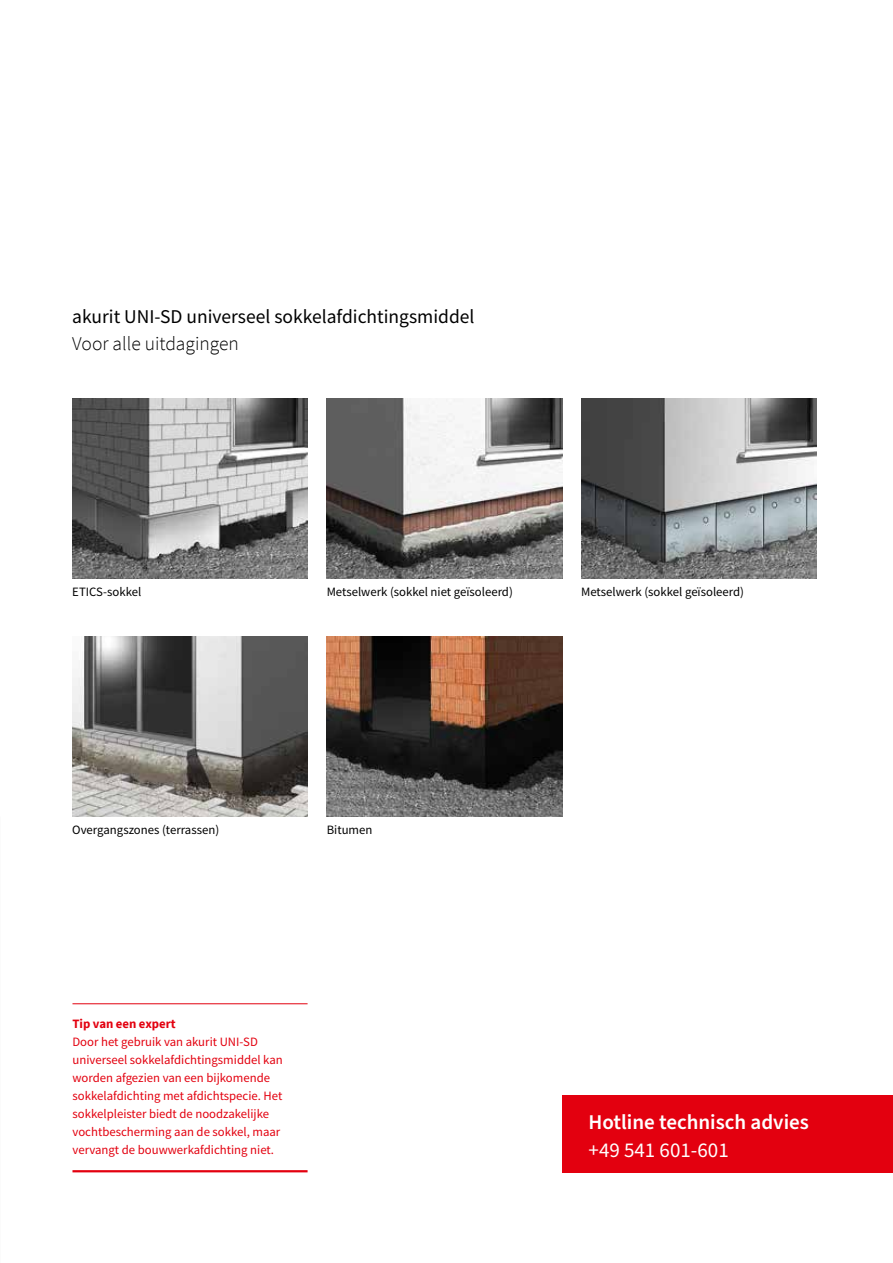
<style>
.page{position:relative;width:893px;height:1263px;background:#fff}
.page>*{position:absolute;margin:0;border:0;box-sizing:border-box;transform-origin:0 0}
.t1{font:600 21px "Source Sans Pro";color:#fff}
.t2{font:21px "Source Sans Pro";color:#fff}
.t3{font:19.5px "Source Sans Pro";color:#000}
.t4{font:300 19.5px "Source Sans Pro";color:#000}
.t5{font:12.75px/18px "Source Sans Pro";color:#e3000f}
.t6{font:12.75px "Source Sans Pro";color:#000}
.t7{font:700 12.75px "Source Sans Pro";color:#e3000f}
</style>
<div class="page">
<img style="left:72px;top:398px;width:236px;height:180px">
<img style="left:327px;top:398px;width:235px;height:180px">
<img style="left:581px;top:398px;width:235px;height:180px">
<img style="left:72px;top:636px;width:236px;height:180px">
<img style="left:327px;top:636px;width:235px;height:180px">
<div style="left:562px;top:1095px;width:331px;height:77px;background:#e3000f"></div>
<hr style="left:72px;top:1003px;width:236px;height:1px;background:#e3000f">
<hr style="left:72px;top:1170px;width:236px;height:2px;background:#e3000f">
<h2 class="t3" style="left:72px;top:304px;width:404px">akurit UNI-SD universeel sokkelafdichtingsmiddel</h2>
<h2 class="t4" style="left:72px;top:331px;width:168px">Voor alle uitdagingen</h2>
<p class="t6" style="left:72px;top:584px;width:71px">ETICS-sokkel</p>
<p class="t6" style="left:327px;top:584px;width:188px">Metselwerk (sokkel niet geïsoleerd)</p>
<p class="t6" style="left:581px;top:584px;width:165px">Metselwerk (sokkel geïsoleerd)</p>
<p class="t6" style="left:72px;top:822px;width:148px">Overgangszones (terrassen)</p>
<p class="t6" style="left:327px;top:822px;width:47px">Bitumen</p>
<p class="t7" style="left:72px;top:1015px;width:105px">Tip van een expert</p>
<p class="t5" style="left:72px;top:1033px;width:212px">Door het gebruik van akurit UNI-SD universeel sokkelafdichtingsmiddel kan worden afgezien van een bijkomende sokkelafdichting met afdichtspecie. Het sokkelpleister biedt de noodzakelijke vochtbescherming aan de sokkel, maar vervangt de bouwwerkafdichting niet.</p>
<h1 class="t1" style="left:589px;top:1108px;width:222px">Hotline technisch advies</h1>
<h1 class="t2" style="left:589px;top:1137px;width:142px">+49 541 601-601</h1>
</div>
